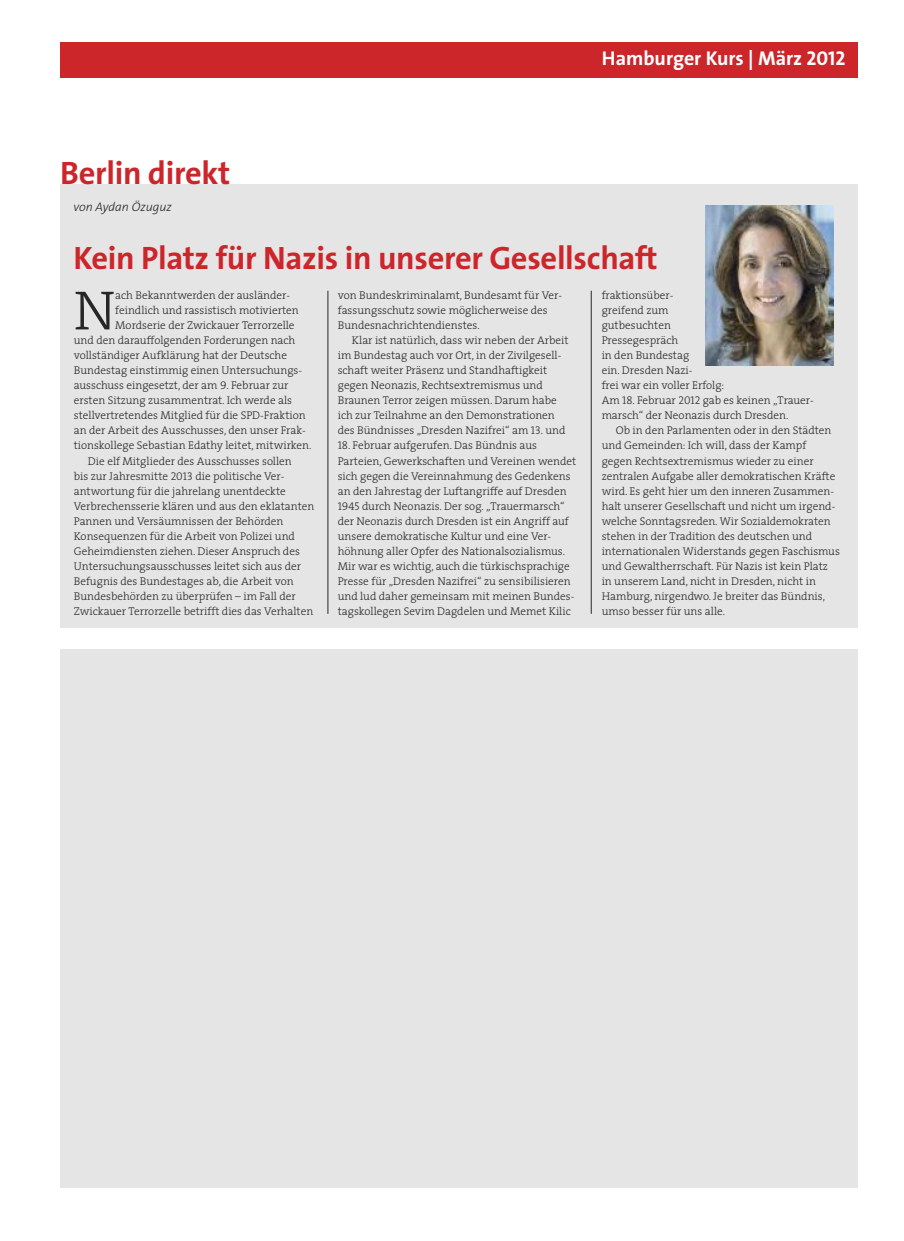
<style>
.page{position:relative;width:904px;height:1241px;background:#fff}
.page>*{position:absolute;margin:0;border:0;box-sizing:border-box;transform-origin:0 0}
.t1{font:300 55.62px "The Serif";color:#272627}
.t2{font:700 32.5px "The Sans";letter-spacing:-.01em;color:#cc262b}
.t3{font:700 20px "The Sans";color:#fff}
.t4{font:italic 300 12.5px "The Sans";color:#272627}
.t5{font:300 11.25px/15px "The Serif";color:#272627}
.s1{font-family:"The Sans Bold Caps";font-weight:400}
.s2{font-family:"The Serif Light Caps";font-weight:400}
</style>
<div class="page">
<div style="left:60px;top:43px;width:797px;height:35px;background:#cc262b"></div>
<div style="left:60px;top:648px;width:797px;height:539px;background:#e5e5e6"></div>
<div style="left:60px;top:184px;width:797px;height:443px;background:#e5e5e6"></div>
<hr style="left:328px;top:291px;width:1px;height:322px;background:#272627">
<hr style="left:591px;top:291px;width:1px;height:322px;background:#272627">
<img style="left:705px;top:206px;width:128px;height:159px">
<h2 class="t2" style="left:60px;top:160px;width:171px">Berlin direkt</h2>
<p class="t4" style="left:74px;top:202px;width:100px">von Aydan Özuguz</p>
<h3 class="t3" style="left:602px;top:51px;width:245px">Hamburger Kurs | März <span class="s1">2012</span></h3>
<h2 class="t2" style="left:74px;top:245px;width:585px">Kein Platz für Nazis in unserer Gesellschaft</h2>
<h1 class="t1" style="left:74px;top:292px;width:43px">N</h1>
<p class="t5" style="left:115px;top:289px;width:176px">ach Bekanntwerden der ausländer-</p>
<p class="t5" style="left:115px;top:304px;width:185px">feindlich und rassistisch motivierten</p>
<p class="t5" style="left:115px;top:319px;width:181px">Mordserie der Zwickauer Terrorzelle</p>
<p class="t5" style="left:74px;top:334px;width:223px">und den darauffolgenden Forderungen nach</p>
<p class="t5" style="left:74px;top:349px;width:215px">vollständiger Aufklärung hat der Deutsche</p>
<p class="t5" style="left:74px;top:364px;width:230px">Bundestag einstimmig einen Untersuchungs-</p>
<p class="t5" style="left:74px;top:379px;width:216px">ausschuss eingesetzt, der am <span class="s2">9</span>. Februar zur</p>
<p class="t5" style="left:74px;top:394px;width:220px">ersten Sitzung zusammentrat. Ich werde als</p>
<p class="t5" style="left:74px;top:409px;width:233px">stellvertretendes Mitglied für die SPD-Fraktion</p>
<p class="t5" style="left:74px;top:424px;width:233px">an der Arbeit des Ausschusses, den unser Frak-</p>
<p class="t5" style="left:74px;top:439px;width:239px">tionskollege Sebastian Edathy leitet, mitwirken.</p>
<p class="t5" style="left:88px;top:454px;width:205px">Die elf Mitglieder des Ausschusses sollen</p>
<p class="t5" style="left:74px;top:469px;width:212px">bis zur Jahresmitte <span class="s2">2013</span> die politische Ver-</p>
<p class="t5" style="left:74px;top:484px;width:213px">antwortung für die jahrelang unentdeckte</p>
<p class="t5" style="left:74px;top:499px;width:242px">Verbrechensserie klären und aus den eklatanten</p>
<p class="t5" style="left:74px;top:514px;width:211px">Pannen und Versäumnissen der Behörden</p>
<p class="t5" style="left:74px;top:529px;width:223px">Konsequenzen für die Arbeit von Polizei und</p>
<p class="t5" style="left:74px;top:544px;width:227px">Geheimdiensten ziehen. Dieser Anspruch des</p>
<p class="t5" style="left:74px;top:559px;width:229px">Untersuchungsausschusses leitet sich aus der</p>
<p class="t5" style="left:74px;top:574px;width:221px">Befugnis des Bundestages ab, die Arbeit von</p>
<p class="t5" style="left:74px;top:589px;width:223px">Bundesbehörden zu überprüfen – im Fall der</p>
<p class="t5" style="left:74px;top:604px;width:241px">Zwickauer Terrorzelle betrifft dies das Verhalten</p>
<p class="t5" style="left:338px;top:289px;width:226px">von Bundeskriminalamt, Bundesamt für Ver&shy;fassungsschutz sowie möglicherweise des<br>Bundesnachrichtendienstes.</p>
<p class="t5" style="left:338px;top:334px;width:232px;text-indent:14px">Klar ist natürlich, dass wir neben der Arbeit im Bundestag auch vor Ort, in der Zivilgesell&shy;schaft weiter Präsenz und Standhaftigkeit gegen Neonazis, Rechtsextremismus und Braunen Terror zeigen müssen. Darum habe ich zur Teilnahme an den Demonstrationen des Bündnisses „Dresden Nazifrei“ am <span class="s2">13</span>. und</p>
<p class="t5" style="left:338px;top:439px;width:240px"><span class="s2">18</span>. Februar aufgerufen. Das Bündnis aus Parteien, Gewerkschaften und Vereinen wendet sich gegen die Vereinnahmung des Gedenkens an den Jahrestag der Luftangriffe auf Dresden <span class="s2">1945</span> durch Neonazis. Der sog. „Trauermarsch“ der Neonazis durch Dresden ist ein Angriff auf unsere demokratische Kultur und eine Ver&shy;höhnung aller Opfer des Nationalsozialismus.<br>Mir war es wichtig, auch die türkischsprachige Presse für „Dresden Nazifrei“ zu sensibilisieren und lud daher gemeinsam mit meinen Bundes&shy;tagskollegen Sevim Dagdelen und Memet Kilic</p>
<p class="t5" style="left:601px;top:289px;width:214px">fraktionsüber-<br>greifend zum<br>gutbesuchten<br>Pressegespräch<br>in den Bundestag<br>ein. Dresden Nazi-<br>frei war ein voller Erfolg:<br>Am <span class="s2">18</span>. Februar <span class="s2">2012</span> gab es keinen „Trauer&shy;marsch“ der Neonazis durch Dresden.</p>
<p class="t5" style="left:601px;top:424px;width:240px;text-indent:14px">Ob in den Parlamenten oder in den Städten und Gemeinden: Ich will, dass der Kampf<br>gegen Rechtsextremismus wieder zu einer zentralen Aufgabe aller demokratischen Kräfte wird. Es geht hier um den inneren Zusammen&shy;halt unserer Gesellschaft und nicht um irgend&shy;welche Sonntagsreden. Wir Sozialdemokraten stehen in der Tradition des deutschen und internationalen Widerstands gegen Faschismus und Gewaltherrschaft. Für Nazis ist kein Platz in unserem Land, nicht in Dresden, nicht in Hamburg, nirgendwo. Je breiter das Bündnis, umso besser für uns alle.</p>
</div>
